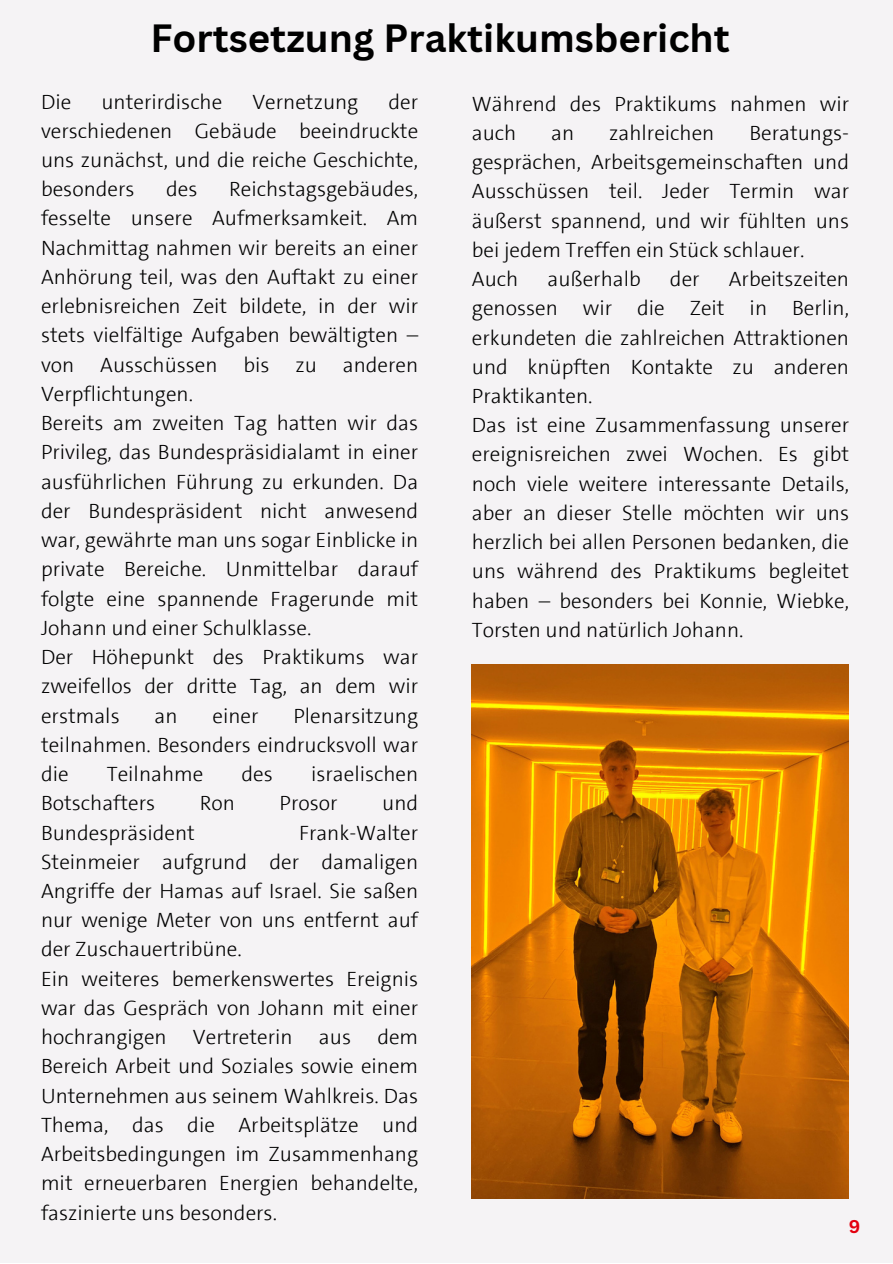
<style>
.page{position:relative;width:893px;height:1264px;background:#fff}
.page>*{position:absolute;margin:0;border:0;box-sizing:border-box;transform-origin:0 0}
.t1{font:700 38.4px "Canva Sans";color:#000}
.t2{font:300 21px/29.2px "SPD The Sans";color:#000;text-align:justify}
.t3{font:700 18px "Canva Sans";color:#e3000f}
</style>
<div class="page">
<div style="left:0;top:0;width:892px;height:1262px;background:#f5f3f5"></div>
<img style="left:472px;top:664px;width:376px;height:534px">
<p class="t1" style="left:150px;top:11px;width:581px">Fortsetzung Praktikumsbericht</p>
<p class="t2" style="left:472px;top:89px;width:378px">Während des Praktikums nahmen wir auch</p>
<p class="t2" style="left:41px;top:87px;width:378px;text-indent:347px">der verschiedenen Gebäude beeindruckte uns zunächst, und die reiche Geschichte, besonders</p>
<p class="t2" style="left:41px;top:87px;width:32px">Die</p>
<p class="t2" style="left:101px;top:87px;width:122px">unterirdische</p>
<p class="t2" style="left:252px;top:87px;width:107px">Vernetzung</p>
<p class="t2" style="left:551px;top:118px;width:25px">an</p>
<p class="t2" style="left:609px;top:118px;width:107px">zahlreichen</p>
<p class="t2" style="left:472px;top:118px;width:378px;text-indent:277px">Beratungs&shy;gesprächen, Arbeitsgemeinschaften und Ausschüssen teil. Jeder Termin war äußerst spannend, und wir fühlten uns bei jedem Treffen ein Stück schlauer.</p>
<p class="t2" style="left:472px;top:264px;width:48px">Auch</p>
<p class="t2" style="left:547px;top:264px;width:95px">außerhalb</p>
<p class="t2" style="left:670px;top:264px;width:31px">der</p>
<p class="t2" style="left:41px;top:175px;width:378px;text-indent:188px">Reichstagsgebäudes, fesselte unsere Aufmerksamkeit. Am Nachmittag nahmen wir bereits an einer Anhörung teil, was den Auftakt zu einer erlebnisreichen Zeit bildete, in der wir stets vielfältige Aufgaben bewältigten – von Ausschüssen bis zu anderen Verpflichtungen.</p>
<p class="t2" style="left:41px;top:408px;width:378px">Bereits am zweiten Tag hatten wir das Privileg, das Bundespräsidialamt in einer ausführlichen Führung zu erkunden. Da der Bundespräsident nicht anwesend war, gewährte man uns sogar Einblicke in private Bereiche. Unmittelbar darauf folgte eine spannende Fragerunde mit Johann und einer Schulklasse.</p>
<p class="t2" style="left:41px;top:642px;width:378px">Der Höhepunkt des Praktikums war zweifellos der dritte Tag, an dem wir erstmals</p>
<p class="t2" style="left:166px;top:175px;width:33px">des</p>
<p class="t2" style="left:472px;top:264px;width:378px;text-indent:257px">Arbeitszeiten genossen wir die Zeit in Berlin, erkundeten die zahlreichen Attraktionen und knüpften Kontakte zu anderen Praktikanten.</p>
<p class="t2" style="left:472px;top:410px;width:378px">Das ist eine Zusammenfassung unserer ereignisreichen zwei Wochen. Es gibt noch viele weitere interessante Details, aber an dieser Stelle möchten wir uns herzlich bei allen Personen bedanken, die uns während des Praktikums begleitet haben – besonders bei Konnie, Wiebke, Torsten und natürlich Johann.</p>
<p class="t2" style="left:41px;top:701px;width:378px;text-indent:252px">Plenarsitzung teilnahmen. Besonders eindrucksvoll war die</p>
<p class="t2" style="left:155px;top:701px;width:25px">an</p>
<p class="t2" style="left:212px;top:701px;width:48px">einer</p>
<p class="t2" style="left:107px;top:759px;width:98px">Teilnahme</p>
<p class="t2" style="left:241px;top:759px;width:33px">des</p>
<p class="t2" style="left:311px;top:759px;width:109px">israelischen</p>
<p class="t2" style="left:41px;top:788px;width:116px">Botschafters</p>
<p class="t2" style="left:200px;top:788px;width:37px">Ron</p>
<p class="t2" style="left:279px;top:788px;width:60px">Prosor</p>
<p class="t2" style="left:382px;top:788px;width:37px">und</p>
<p class="t2" style="left:41px;top:818px;width:155px">Bundespräsident</p>
<p class="t2" style="left:41px;top:818px;width:378px;text-indent:258px">Frank-Walter Steinmeier aufgrund der damaligen Angriffe der Hamas auf Israel. Sie saßen nur wenige Meter von uns entfernt auf der Zuschauertribüne.</p>
<p class="t2" style="left:41px;top:964px;width:378px">Ein weiteres bemerkenswertes Ereignis war das Gespräch von Johann mit einer hochrangigen</p>
<p class="t2" style="left:41px;top:1022px;width:378px;text-indent:336px">dem Bereich Arbeit und Soziales sowie einem Unternehmen aus seinem Wahlkreis. Das Thema, das die Arbeitsplätze und Arbeitsbedingungen im Zusammenhang mit erneuerbaren Energien behandelte, faszinierte uns besonders.</p>
<p class="t2" style="left:193px;top:1022px;width:101px">Vertreterin</p>
<p class="t2" style="left:319px;top:1022px;width:34px">aus</p>
<p class="t3" style="left:848px;top:1213px;width:13px">9</p>
</div>
